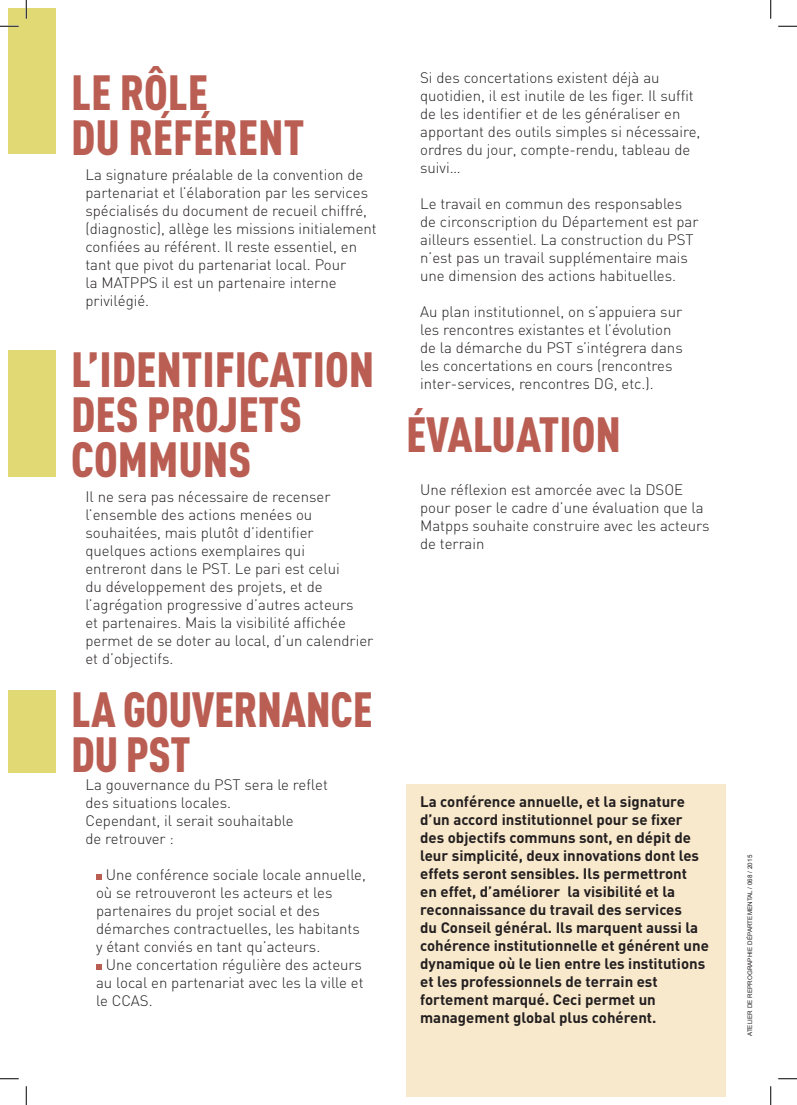
<style>
.page{position:relative;width:797px;height:1105px;background:#fff}
.page>*{position:absolute;margin:0;border:0;box-sizing:border-box;transform-origin:0 0}
.t1{font:900 48.75px/45px "DIN Cond";color:#ba5e53}
.t2{font:300 15px/18px "DIN";color:#231f20}
.t3{font:700 15px/18px "DIN";color:#231f20}
.t4{font:6.25px "Arial";letter-spacing:.01em;color:#231f20}
</style>
<div class="page">
<svg style="left:96px;top:874px;width:6px;height:6px"></svg>
<svg style="left:96px;top:964px;width:6px;height:6px"></svg>
<div style="left:9px;top:9px;width:47px;height:145px;background:#e1d973"></div>
<div style="left:9px;top:350px;width:47px;height:127px;background:#e1d973"></div>
<div style="left:9px;top:690px;width:47px;height:82px;background:#e1d973"></div>
<div style="left:406px;top:784px;width:319px;height:312px;background:#f9e9cc"></div>
<svg style="left:0;top:25px;width:19px;height:2px"></svg>
<svg style="left:778px;top:25px;width:19px;height:2px"></svg>
<svg style="left:0;top:1078px;width:19px;height:1px"></svg>
<svg style="left:778px;top:1078px;width:19px;height:1px"></svg>
<svg style="left:25px;top:0;width:2px;height:19px"></svg>
<svg style="left:25px;top:1086px;width:2px;height:19px"></svg>
<svg style="left:770px;top:0;width:1px;height:19px"></svg>
<svg style="left:770px;top:1086px;width:1px;height:19px"></svg>
<h1 class="t1" style="left:71px;top:68px;width:234px">LE RÔLE<br>DU RÉFÉRENT</h1>
<p class="t2" style="left:85px;top:165px;width:293px">La signature préalable de la convention de partenariat et l’élaboration par les services spécialisés du document de recueil chiffré, (diagnostic), allège les missions initialement confiées au référent. Il reste essentiel, en tant que pivot du partenariat local. Pour<br>la MATPPS il est un partenaire interne privilégié.</p>
<h1 class="t1" style="left:71px;top:345px;width:304px">L’IDENTIFICATION<br>DES PROJETS<br>COMMUNS</h1>
<p class="t2" style="left:85px;top:487px;width:289px">Il ne sera pas nécessaire de recenser l’ensemble des actions menées ou souhaitées, mais plutôt d’identifier quelques actions exemplaires qui<br>entreront dans le PST. Le pari est celui<br>du développement des projets, et de l’agrégation progressive d’autres acteurs<br>et partenaires. Mais la visibilité affichée permet de se doter au local, d’un calendrier et d’objectifs.</p>
<h1 class="t1" style="left:71px;top:685px;width:303px">LA GOUVERNANCE<br>DU PST</h1>
<p class="t2" style="left:85px;top:775px;width:244px">La gouvernance du PST sera le reflet des situations locales.<br>Cependant, il serait souhaitable<br>de retrouver :</p>
<p class="t2" style="left:96px;top:865px;width:271px;text-indent:10px">Une conférence sociale locale annuelle, où se retrouveront les acteurs et les partenaires du projet social et des démarches contractuelles, les habitants y étant conviés en tant qu’acteurs.</p>
<p class="t2" style="left:96px;top:955px;width:269px;text-align:justify;text-indent:10px">Une concertation régulière des acteurs au local en partenariat avec les la ville et le CCAS.</p>
<p class="t2" style="left:420px;top:69px;width:282px">Si des concertations existent déjà au quotidien, il est inutile de les figer. Il suffit de les identifier et de les généraliser en apportant des outils simples si nécessaire, ordres du jour, compte-rendu, tableau de suivi…</p>
<p class="t2" style="left:420px;top:195px;width:280px">Le travail en commun des responsables de circonscription du Département est par ailleurs essentiel. La construction du PST n’est pas un travail supplémentaire mais une dimension des actions habituelles.</p>
<p class="t2" style="left:420px;top:303px;width:264px">Au plan institutionnel, on s’appuiera sur les rencontres existantes et l’évolution de la démarche du PST s’intégrera dans les concertations en cours (rencontres inter-services, rencontres DG, etc.).</p>
<h1 class="t1" style="left:406px;top:411px;width:216px">ÉVALUATION</h1>
<p class="t2" style="left:420px;top:481px;width:291px">Une réflexion est amorcée avec la DSOE pour poser le cadre d’une évaluation que la Matpps souhaite construire avec les acteurs de terrain</p>
<p class="t3" style="left:420px;top:792px;width:290px">La conférence annuelle, et la signature d’un accord institutionnel pour se fixer des objectifs communs sont, en dépit de leur simplicité, deux innovations dont les effets seront sensibles. Ils permettront<br>en effet, d’améliorer la visibilité et la reconnaissance du travail des services<br>du Conseil général. Ils marquent aussi la cohérence institutionnelle et générent une dynamique où le lien entre les institutions et les professionnels de terrain est fortement marqué. Ceci permet un management global plus cohérent.</p>
<p class="t4" style="left:745px;top:1036px;width:183px;rotate:-90deg">ATELIER DE REPROGRAPHIE DÉPARTEMENTAL / 068 / 2015</p>
</div>
